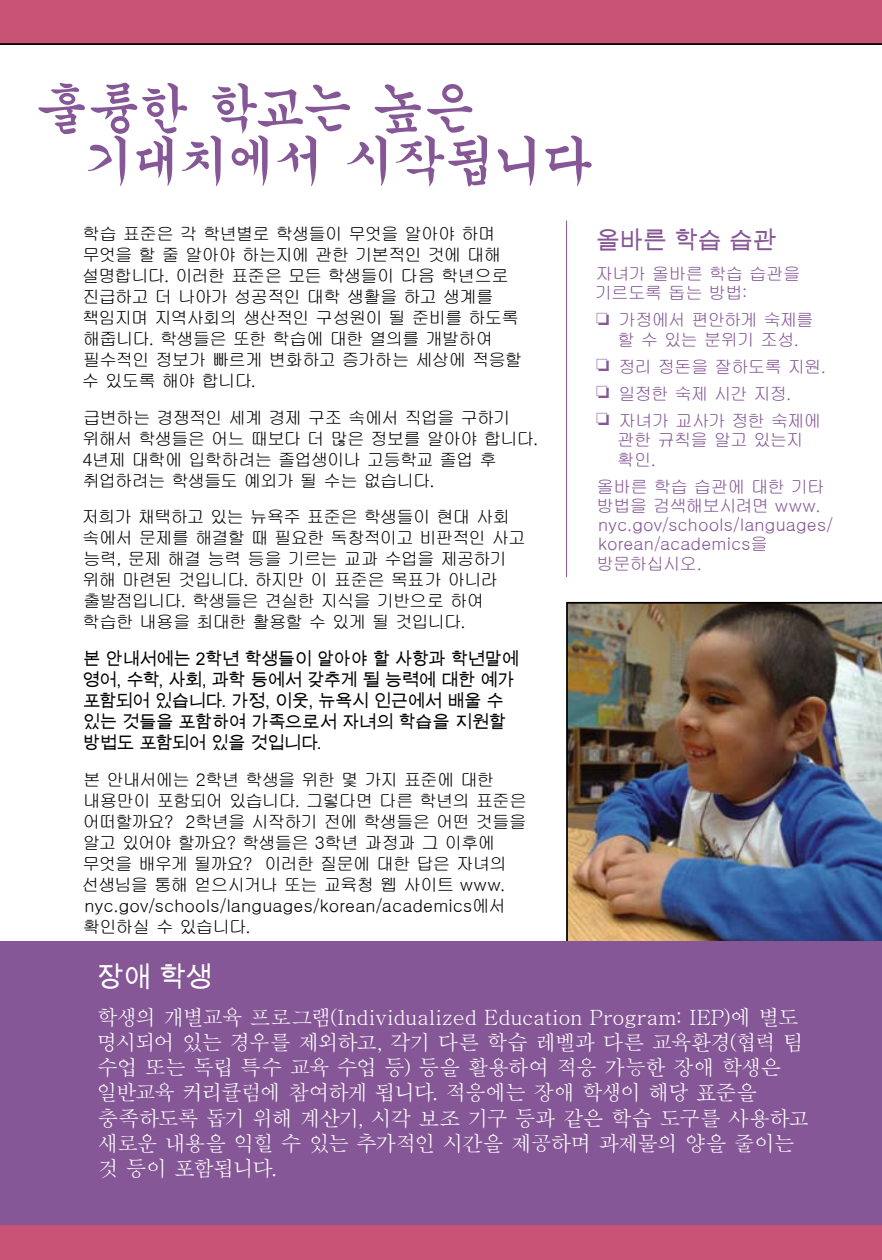
<style>
.page{position:relative;width:882px;height:1260px;background:#fff}
.page>*{position:absolute;margin:0;border:0;box-sizing:border-box;transform-origin:0 0}
.t1{font:52.5px/52.5px "Gungsuh";letter-spacing:-.075em;color:#855796}
.t2{font:28px "Arial Unicode MS";color:#fff}
.t3{font:24.5px "Arial Unicode MS";letter-spacing:-.04em;color:#855796}
.t4{font:21px/25.2px "Batang";letter-spacing:-.055em;color:#fff}
.t5{font:17.5px/21px "Gulim";letter-spacing:-.055em;color:#000}
.t6{font:17.5px/21px "Arial Unicode MS";letter-spacing:-.03em;color:#000}
.t7{font:17.5px/19.2px "Gulim";letter-spacing:.005em;color:#855796}
.t8{font:17.5px/19.2px "Gulim";letter-spacing:-.065em;color:#855796}
.t9{font:17.5px/19.2px "Gulim";letter-spacing:-.035em;color:#855796}
</style>
<div class="page">
<div style="left:0;top:0;width:882px;height:45px;background:#c85375"></div>
<div style="left:0;top:1225px;width:882px;height:35px;background:#c85375"></div>
<img style="left:566px;top:602px;width:316px;height:339px">
<hr style="left:566px;top:220px;width:1px;height:357px;background:#855796">
<div style="left:0;top:941px;width:882px;height:284px;background:#855796"></div>
<h1 class="t1" style="left:84px;top:82px;width:510px;text-indent:-49px">훌륭한 학교는 높은 기대치에서 시작됩니다</h1>
<p class="t5" style="left:82px;top:223px;width:442px">학습 표준은 각 학년별로 학생들이 무엇을 알아야 하며 무엇을 할 줄 알아야 하는지에 관한 기본적인 것에 대해 설명합니다. 이러한 표준은 모든 학생들이 다음 학년으로 진급하고 더 나아가 성공적인 대학 생활을 하고 생계를 책임지며 지역사회의 생산적인 구성원이 될 준비를 하도록 해줍니다. 학생들은 또한 학습에 대한 열의를 개발하여 필수적인 정보가 빠르게 변화하고 증가하는 세상에 적응할 수 있도록 해야 합니다.</p>
<p class="t5" style="left:82px;top:407px;width:458px">급변하는 경쟁적인 세계 경제 구조 속에서 직업을 구하기 위해서 학생들은 어느 때보다 더 많은 정보를 알아야 합니다.<br>4년제 대학에 입학하려는 졸업생이나 고등학교 졸업 후 취업하려는 학생들도 예외가 될 수는 없습니다.</p>
<p class="t5" style="left:82px;top:507px;width:445px">저희가 채택하고 있는 뉴욕주 표준은 학생들이 현대 사회 속에서 문제를 해결할 때 필요한 독창적이고 비판적인 사고 능력, 문제 해결 능력 등을 기르는 교과 수업을 제공하기 위해 마련된 것입니다. 하지만 이 표준은 목표가 아니라 출발점입니다. 학생들은 견실한 지식을 기반으로 하여 학습한 내용을 최대한 활용할 수 있게 될 것입니다.</p>
<p class="t6" style="left:83px;top:648px;width:438px">본 안내서에는 2학년 학생들이 알아야 할 사항과 학년말에 영어, 수학, 사회, 과학 등에서 갖추게 될 능력에 대한 예가 포함되어 있습니다. 가정, 이웃, 뉴욕시 인근에서 배울 수 있는 것들을 포함하여 가족으로서 자녀의 학습을 지원할 방법도 포함되어 있을 것입니다.</p>
<p class="t5" style="left:82px;top:769px;width:446px">본 안내서에는 2학년 학생을 위한 몇 가지 표준에 대한 내용만이 포함되어 있습니다. 그렇다면 다른 학년의 표준은 어떠할까요? 2학년을 시작하기 전에 학생들은 어떤 것들을 알고 있어야 할까요? 학생들은 3학년 과정과 그 이후에 무엇을 배우게 될까요? 이러한 질문에 대한 답은 자녀의 선생님을 통해 얻으시거나 또는 교육청 웹 사이트 www. nyc.gov/schools/languages/korean/academics에서 확인하실 수 있습니다.</p>
<h3 class="t3" style="left:596px;top:222px;width:183px">올바른 학습 습관</h3>
<p class="t9" style="left:595px;top:264px;width:207px">자녀가 올바른 학습 습관을 기르도록 돕는 방법:</p>
<p class="t8" style="left:596px;top:311px;width:219px;text-align:center">❏ 가정에서 편안하게 숙제를 할 수 있는 분위기 조성.</p>
<p class="t8" style="left:596px;top:353px;width:232px;line-height:27.1px">❏ 정리 정돈을 잘하도록 지원. ❏ 일정한 숙제 시간 지정.<br>❏ 자녀가 교사가 정한 숙제에</p>
<p class="t8" style="left:617px;top:430px;width:188px">관한 규칙을 알고 있는지 확인.</p>
<p class="t7" style="left:597px;top:477px;width:238px">올바른 학습 습관에 대한 기타 방법을 검색해보시려면 www. nyc.gov/schools/languages/ korean/academics을 방문하십시오.</p>
<h2 class="t2" style="left:96px;top:957px;width:118px">장애 학생</h2>
<p class="t4" style="left:96px;top:1005px;width:714px">학생의 개별교육 프로그램(Individualized Education Program: IEP)에 별도 명시되어 있는 경우를 제외하고, 각기 다른 학습 레벨과 다른 교육환경(협력 팀 수업 또는 독립 특수 교육 수업 등) 등을 활용하여 적응 가능한 장애 학생은 일반교육 커리큘럼에 참여하게 됩니다. 적응에는 장애 학생이 해당 표준을 충족하도록 돕기 위해 계산기, 시각 보조 기구 등과 같은 학습 도구를 사용하고 새로운 내용을 익힐 수 있는 추가적인 시간을 제공하며 과제물의 양을 줄이는 것 등이 포함됩니다.</p>
</div>
